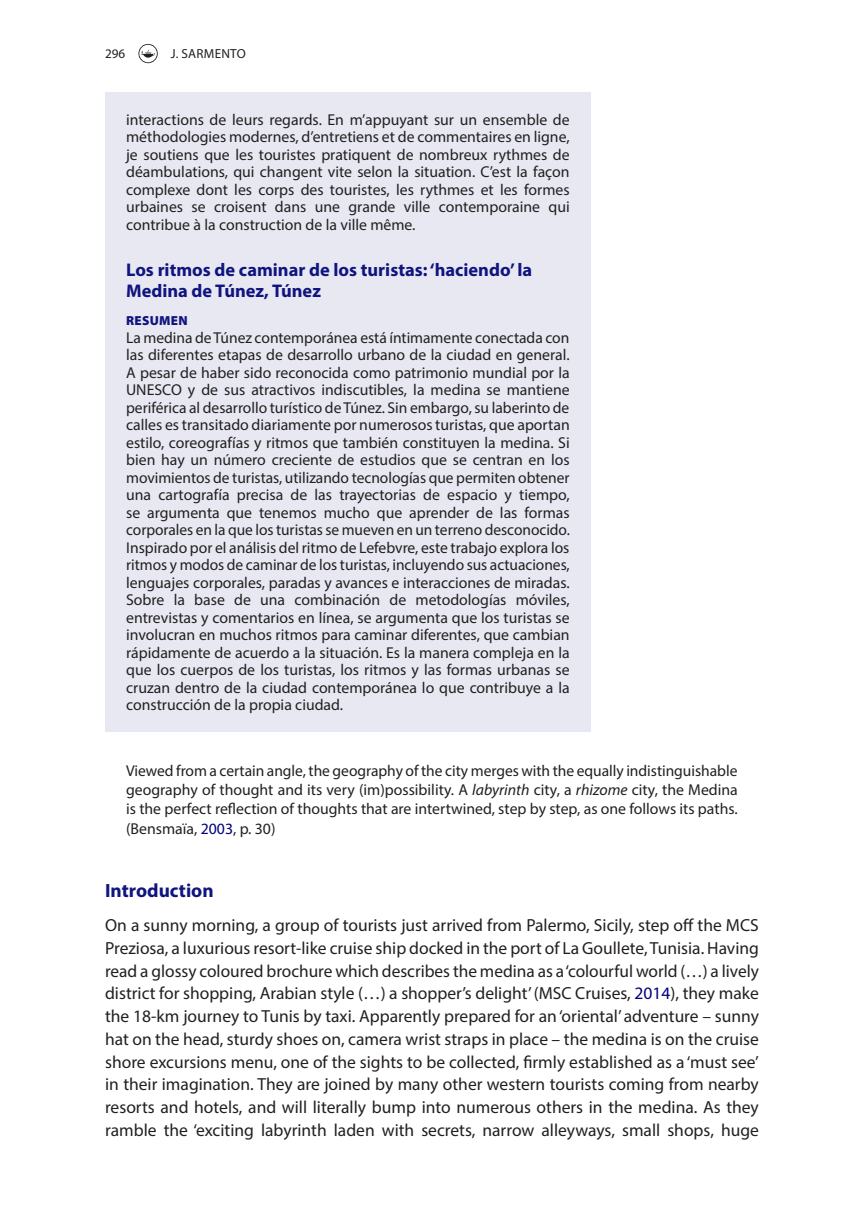
<style>
.page{position:relative;width:864px;height:1231px;background:#fff}
.page>*{position:absolute;margin:0;border:0;box-sizing:border-box;transform-origin:0 0}
.t1{font:700 19.25px "Myriad Pro";color:#10147e}
.t2{font:700 18.38px/21px "Myriad Pro";color:#10147e}
.t3{font:17.5px/22.8px "Myriad Pro";color:#231f20;text-align:justify}
.t4{font:15.75px/17.5px "Myriad Pro";color:#231f20;text-align:justify}
.t5{font:13.12px "Myriad Pro";letter-spacing:.02em;color:#231f20}
.t6{font:900 13.12px "Myriad Pro";letter-spacing:.02em;color:#10147e}
.s1{font-style:italic}
.s2{color:#000080}
</style>
<div class="page">
<svg style="left:138px;top:44px;width:20px;height:19px"></svg>
<div style="left:105px;top:92px;width:485px;height:639px;background:#e7e8f2"></div>
<p class="t5" style="left:105px;top:45px;width:22px">296</p>
<p class="t5" style="left:171px;top:45px;width:42px">J. Sarmento</p>
<p class="t4" style="left:126px;top:110px;width:445px">interactions de leurs regards. En m’appuyant sur un ensemble de méthodologies modernes, d’entretiens et de commentaires en ligne, je soutiens que les touristes pratiquent de nombreux rythmes de déambulations, qui changent vite selon la situation. C’est la façon complexe dont les corps des touristes, les rythmes et les formes urbaines se croisent dans une grande ville contemporaine qui contribue à la construction de la ville même.</p>
<p class="t2" style="left:126px;top:258px;width:407px">Los ritmos de caminar de los turistas: ‘haciendo’ la<br>Medina de Túnez, Túnez</p>
<p class="t6" style="left:126px;top:313px;width:63px">RESUMEN</p>
<p class="t4" style="left:126px;top:328px;width:445px">La medina de Túnez contemporánea está íntimamente conectada con las diferentes etapas de desarrollo urbano de la ciudad en general.<br>A pesar de haber sido reconocida como patrimonio mundial por la UNESCO y de sus atractivos indiscutibles, la medina se mantiene periférica al desarrollo turístico de Túnez. Sin embargo, su laberinto de calles es transitado diariamente por numerosos turistas, que aportan estilo, coreografías y ritmos que también constituyen la medina. Si bien hay un número creciente de estudios que se centran en los movimientos de turistas, utilizando tecnologías que permiten obtener una cartografía precisa de las trayectorias de espacio y tiempo, se argumenta que tenemos mucho que aprender de las formas corporales en la que los turistas se mueven en un terreno desconocido.<br>Inspirado por el análisis del ritmo de Lefebvre, este trabajo explora los ritmos y modos de caminar de los turistas, incluyendo sus actuaciones, lenguajes corporales, paradas y avances e interacciones de miradas.<br>Sobre la base de una combinación de metodologías móviles, entrevistas y comentarios en línea, se argumenta que los turistas se involucran en muchos ritmos para caminar diferentes, que cambian rápidamente de acuerdo a la situación. Es la manera compleja en la que los cuerpos de los turistas, los ritmos y las formas urbanas se cruzan dentro de la ciudad contemporánea lo que contribuye a la construcción de la propia ciudad.</p>
<p class="t4" style="left:126px;top:760px;width:613px;line-height:19.2px">Viewed from a certain angle, the geography of the city merges with the equally indistinguishable geography of thought and its very (im)possibility. A <span class="s1">labyrinth</span> city, a <span class="s1">rhizome</span> city, the Medina is the perfect reflection of thoughts that are intertwined, step by step, as one follows its paths. (Bensmaïa, <span class="s2">2003</span>, p. 30)</p>
<p class="t1" style="left:105px;top:877px;width:110px">Introduction</p>
<p class="t3" style="left:105px;top:913px;width:655px">On a sunny morning, a group of tourists just arrived from Palermo, Sicily, step off the MCS Preziosa, a luxurious resort-like cruise ship docked in the port of La Goullete, Tunisia. Having read a glossy coloured brochure which describes the medina as a ‘colourful world (…) a lively district for shopping, Arabian style (…) a shopper’s delight’ (MSC Cruises, <span class="s2">2014</span>), they make the 18-km journey to Tunis by taxi. Apparently prepared for an ‘oriental’ adventure – sunny hat on the head, sturdy shoes on, camera wrist straps in place – the medina is on the cruise shore excursions menu, one of the sights to be collected, firmly established as a ‘must see’ in their imagination. They are joined by many other western tourists coming from nearby resorts and hotels, and will literally bump into numerous others in the medina. As they ramble the ‘exciting labyrinth laden with secrets, narrow alleyways, small shops, huge</p>
</div>
